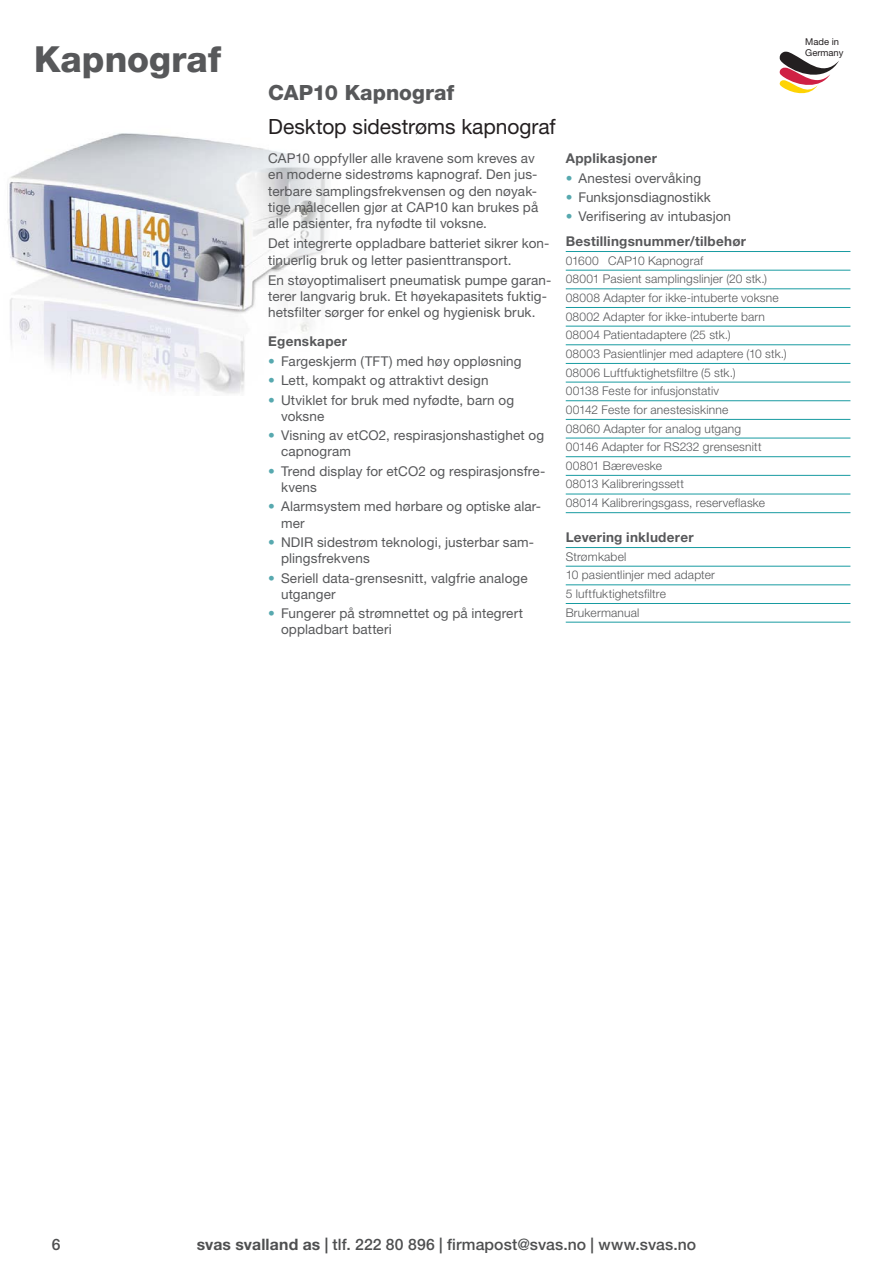
<style>
.page{position:relative;width:893px;height:1263px;background:#fff}
.page>*{position:absolute;margin:0;border:0;box-sizing:border-box;transform-origin:0 0}
.Paragraph_Style_Overskrift_1{font:800 36px "Helvetica Neue LT Pro";color:#57585a}
.Paragraph_Style_Normal_Stor{font:21px "Helvetica Neue LT Pro";letter-spacing:-.005em;color:#231f20}
.Paragraph_Style_Overskrift_2{font:800 21px "Helvetica Neue LT Pro";color:#57585a}
.t1{font:500 15.75px "Helvetica Neue LT Std";letter-spacing:.005em;color:#4e4f50}
.Paragraph_Style_Normal{font:13.5px/16.2px "Helvetica Neue LT Pro";letter-spacing:.01em;color:#57585a}
.Paragraph_Style_Overskrift_3{font:700 13.5px "Helvetica Neue LT Pro";letter-spacing:.02em;color:#57585a}
.Paragraph_Style_Tabell_Linje{font:300 12px "Helvetica Neue LT Pro";letter-spacing:.015em;color:#57585a}
.t2{font:9.45px/11.2px "Helvetica Neue LT Pro";color:#231f20}
.s1{color:#57a9af}
.s2{font-weight:700}
</style>
<div class="page">
<img style="left:7px;top:133px;width:322px;height:261px">
<hr style="left:566px;top:251px;width:284px;height:1px;background:#189ba1">
<hr style="left:566px;top:270px;width:284px;height:1px;background:#189ba1">
<hr style="left:566px;top:288px;width:284px;height:1px;background:#189ba1">
<hr style="left:566px;top:307px;width:284px;height:1px;background:#189ba1">
<hr style="left:566px;top:326px;width:284px;height:1px;background:#189ba1">
<hr style="left:566px;top:344px;width:284px;height:1px;background:#189ba1">
<hr style="left:566px;top:363px;width:284px;height:1px;background:#189ba1">
<hr style="left:566px;top:382px;width:284px;height:1px;background:#189ba1">
<hr style="left:566px;top:400px;width:284px;height:1px;background:#189ba1">
<hr style="left:566px;top:419px;width:284px;height:1px;background:#189ba1">
<hr style="left:566px;top:438px;width:284px;height:1px;background:#189ba1">
<hr style="left:566px;top:456px;width:284px;height:1px;background:#189ba1">
<hr style="left:566px;top:475px;width:284px;height:1px;background:#189ba1">
<hr style="left:566px;top:494px;width:284px;height:1px;background:#189ba1">
<hr style="left:566px;top:512px;width:284px;height:1px;background:#189ba1">
<hr style="left:566px;top:547px;width:284px;height:1px;background:#189ba1">
<hr style="left:566px;top:566px;width:284px;height:1px;background:#189ba1">
<hr style="left:566px;top:584px;width:284px;height:1px;background:#189ba1">
<hr style="left:566px;top:603px;width:284px;height:1px;background:#189ba1">
<hr style="left:566px;top:622px;width:284px;height:1px;background:#189ba1">
<svg style="left:779px;top:51px;width:60px;height:43px"></svg>
<p class="Paragraph_Style_Overskrift_1" style="left:34px;top:38px;width:189px">Kapnograf</p>
<p class="Paragraph_Style_Overskrift_2" style="left:268px;top:80px;width:187px">CAP10 Kapnograf</p>
<p class="Paragraph_Style_Normal_Stor" style="left:268px;top:114px;width:289px">Desktop sidestrøms kapnograf</p>
<p class="Paragraph_Style_Normal" style="left:268px;top:150px;width:271px">CAP10 oppfyller alle kravene som kreves av en moderne sidestrøms kapnograf. Den jus&shy;terbare samplingsfrekvensen og den nøyak&shy;tige målecellen gjør at CAP10 kan brukes på alle pasienter, fra nyfødte til voksne.</p>
<p class="Paragraph_Style_Normal" style="left:268px;top:235px;width:283px">Det integrerte oppladbare batteriet sikrer kon&shy;tinuerlig bruk og letter pasienttransport.</p>
<p class="Paragraph_Style_Normal" style="left:268px;top:272px;width:285px">En støyoptimalisert pneumatisk pumpe garan&shy;terer langvarig bruk. Et høyekapasitets fuktig&shy;hetsfilter sørger for enkel og hygienisk bruk.</p>
<p class="Paragraph_Style_Overskrift_3" style="left:268px;top:333px;width:80px">Egenskaper</p>
<p class="Paragraph_Style_Normal" style="left:268px;top:353px;width:255px"><span class="s1">•</span> Fargeskjerm (TFT) med høy oppløsning</p>
<p class="Paragraph_Style_Normal" style="left:268px;top:372px;width:222px"><span class="s1">•</span> Lett, kompakt og attraktivt design</p>
<p class="Paragraph_Style_Normal" style="left:281px;top:391px;width:235px;text-indent:-13px"><span class="s1">•</span> Utviklet for bruk med nyfødte, barn og voksne</p>
<p class="Paragraph_Style_Normal" style="left:281px;top:427px;width:265px;text-indent:-13px"><span class="s1">•</span> Visning av etCO2, respirasjonshastighet og capnogram</p>
<p class="Paragraph_Style_Normal" style="left:281px;top:463px;width:266px;text-indent:-13px"><span class="s1">•</span> Trend display for etCO2 og respirasjonsfre&shy;kvens</p>
<p class="Paragraph_Style_Normal" style="left:281px;top:498px;width:262px;text-indent:-13px"><span class="s1">•</span> Alarmsystem med hørbare og optiske alar&shy;mer</p>
<p class="Paragraph_Style_Normal" style="left:281px;top:534px;width:255px;text-indent:-13px"><span class="s1">•</span> NDIR sidestrøm teknologi, justerbar sam&shy;plingsfrekvens</p>
<p class="Paragraph_Style_Normal" style="left:281px;top:569px;width:248px;text-indent:-13px"><span class="s1">•</span> Seriell data-grensesnitt, valgfrie analoge utganger</p>
<p class="Paragraph_Style_Normal" style="left:281px;top:605px;width:244px;text-indent:-13px"><span class="s1">•</span> Fungerer på strømnettet og på integrert oppladbart batteri</p>
<p class="Paragraph_Style_Overskrift_3" style="left:566px;top:150px;width:93px">Applikasjoner</p>
<p class="Paragraph_Style_Normal" style="left:566px;top:169px;width:137px"><span class="s1">•</span> Anestesi overvåking</p>
<p class="Paragraph_Style_Normal" style="left:566px;top:189px;width:147px"><span class="s1">•</span> Funksjonsdiagnostikk</p>
<p class="Paragraph_Style_Normal" style="left:566px;top:208px;width:167px"><span class="s1">•</span> Verifisering av intubasjon</p>
<p class="Paragraph_Style_Overskrift_3" style="left:566px;top:233px;width:182px">Bestillingsnummer/tilbehør</p>
<p class="Paragraph_Style_Tabell_Linje" style="left:566px;top:253px;width:139px">01600 CAP10 Kapnograf</p>
<p class="Paragraph_Style_Tabell_Linje" style="left:566px;top:272px;width:203px">08001 Pasient samplingslinjer (20 stk.)</p>
<p class="Paragraph_Style_Tabell_Linje" style="left:566px;top:290px;width:214px">08008 Adapter for ikke-intuberte voksne</p>
<p class="Paragraph_Style_Tabell_Linje" style="left:566px;top:309px;width:201px">08002 Adapter for ikke-intuberte barn</p>
<p class="Paragraph_Style_Tabell_Linje" style="left:566px;top:328px;width:166px">08004 Patientadaptere (25 stk.)</p>
<p class="Paragraph_Style_Tabell_Linje" style="left:566px;top:346px;width:222px">08003 Pasientlinjer med adaptere (10 stk.)</p>
<p class="Paragraph_Style_Tabell_Linje" style="left:566px;top:365px;width:171px">08006 Luftfuktighetsfiltre (5 stk.)</p>
<p class="Paragraph_Style_Tabell_Linje" style="left:566px;top:384px;width:155px">00138 Feste for infusjonstativ</p>
<p class="Paragraph_Style_Tabell_Linje" style="left:566px;top:402px;width:164px">00142 Feste for anestesiskinne</p>
<p class="Paragraph_Style_Tabell_Linje" style="left:566px;top:421px;width:177px">08060 Adapter for analog utgang</p>
<p class="Paragraph_Style_Tabell_Linje" style="left:566px;top:439px;width:197px">00146 Adapter for RS232 grensesnitt</p>
<p class="Paragraph_Style_Tabell_Linje" style="left:566px;top:458px;width:98px">00801 Bæreveske</p>
<p class="Paragraph_Style_Tabell_Linje" style="left:566px;top:477px;width:120px">08013 Kalibreringssett</p>
<p class="Paragraph_Style_Tabell_Linje" style="left:566px;top:495px;width:201px">08014 Kalibreringsgass, reserveflaske</p>
<p class="Paragraph_Style_Overskrift_3" style="left:566px;top:529px;width:129px">Levering inkluderer</p>
<p class="Paragraph_Style_Tabell_Linje" style="left:566px;top:549px;width:62px">Strømkabel</p>
<p class="Paragraph_Style_Tabell_Linje" style="left:566px;top:568px;width:151px">10 pasientlinjer med adapter</p>
<p class="Paragraph_Style_Tabell_Linje" style="left:566px;top:586px;width:102px">5 luftfuktighetsfiltre</p>
<p class="Paragraph_Style_Tabell_Linje" style="left:566px;top:605px;width:75px">Brukermanual</p>
<p class="t2" style="left:805px;top:36px;width:40px">Made in<br>Germany</p>
<p class="t1" style="left:52px;top:1235px;width:10px">6</p>
<p class="t1" style="left:197px;top:1235px;width:501px"><span class="s2">svas svalland as |</span> tlf. 222 80 896 | firmapost@svas.no | www.svas.no</p>
</div>
